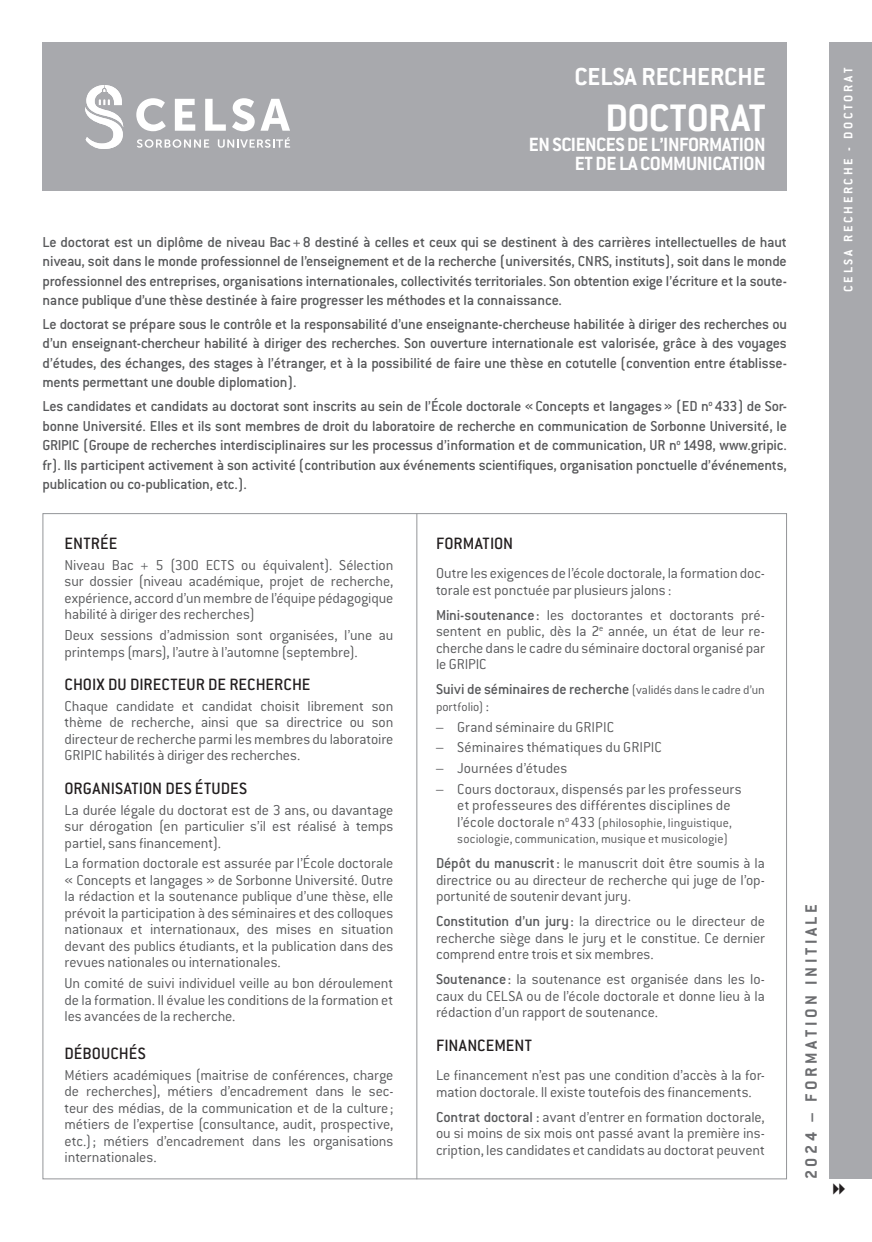
<style>
.page{position:relative;width:872px;height:1242px;background:#fff}
.page>*{position:absolute;margin:0;border:0;box-sizing:border-box;transform-origin:0 0}
.t1{font:700 42px "Conduit ITC";color:#fff}
.t2{font:700 27px "Conduit ITC";color:#fff}
.t3{font:700 21px/19.5px "Conduit ITC";letter-spacing:-.025em;color:#fff;text-align:right}
.t4{font:500 18px "Conduit ITC";color:#231f20}
.t5{font:700 18px "Conduit ITC";letter-spacing:.2em;color:#6c6d70}
.t6{font:300 15.75px/16.5px "Conduit ITC";letter-spacing:-.005em;color:#57585a;text-align:justify}
.t7{font:500 15.75px/19.5px "Conduit ITC";letter-spacing:-.01em;color:#57585a;text-align:justify}
.t8{font:300 13.5px/16.5px "Conduit ITC";letter-spacing:.01em;color:#57585a}
.t9{font:700 13.5px "Conduit ITC";letter-spacing:.2em;color:#fff}
.s1{font-weight:500}
.s2{font-weight:300;font-size:13.5px}
.s3{font-size:15.75px}
</style>
<div class="page">
<hr style="left:416px;top:513px;width:1px;height:666px;background:#939598">
<div style="left:43px;top:43px;width:744px;height:148px;background:#a8a9ad"></div>
<div style="left:829px;top:43px;width:43px;height:1136px;background:#a8a9ad"></div>
<svg style="left:137px;top:139px;width:72px;height:9px"></svg>
<svg style="left:218px;top:137px;width:72px;height:11px"></svg>
<svg style="left:85px;top:85px;width:39px;height:64px"></svg>
<svg style="left:136px;top:98px;width:30px;height:33px"></svg>
<svg style="left:175px;top:99px;width:20px;height:32px"></svg>
<svg style="left:205px;top:99px;width:21px;height:32px"></svg>
<svg style="left:232px;top:98px;width:58px;height:33px"></svg>
<h2 class="t2" style="left:574px;top:61px;width:193px">CELSA RECHERCHE</h2>
<h1 class="t1" style="left:605px;top:94px;width:43px">DOCTORAT</h1>
<h3 class="t3" style="left:529px;top:134px;width:238px">EN SCIENCES DE L’INFORMATION<br>ET DE LA COMMUNICATION</h3>
<p class="t7" style="left:43px;top:232px;width:746px">Le doctorat est un diplôme de niveau Bac+8 destiné à celles et ceux qui se destinent à des carrières intellectuelles de haut niveau, soit dans le monde professionnel de l’enseignement et de la recherche (universités, CNRS, instituts), soit dans le monde professionnel des entreprises, organisations internationales, collectivités territoriales. Son obtention exige l’écriture et la soute&shy;nance publique d’une thèse destinée à faire progresser les méthodes et la connaissance.</p>
<p class="t7" style="left:43px;top:314px;width:746px">Le doctorat se prépare sous le contrôle et la responsabilité d’une enseignante-chercheuse habilitée à diriger des recherches ou d’un enseignant-chercheur habilité à diriger des recherches. Son ouverture internationale est valorisée, grâce à des voyages d’études, des échanges, des stages à l’étranger, et à la possibilité de faire une thèse en cotutelle (convention entre établisse&shy;ments permettant une double diplomation).</p>
<p class="t7" style="left:43px;top:396px;width:746px">Les candidates et candidats au doctorat sont inscrits au sein de l’École doctorale «Concepts et langages» (ED n<sup>o</sup> 433) de Sor&shy;bonne Université. Elles et ils sont membres de droit du laboratoire de recherche en communication de Sorbonne Université, le GRIPIC (Groupe de recherches interdisciplinaires sur les processus d’information et de communication, UR n<sup>o</sup> 1498, www.gripic. fr). Ils participent activement à son activité (contribution aux événements scientifiques, organisation ponctuelle d’événements, publication ou co-publication, etc.).</p>
<p class="t4" style="left:65px;top:533px;width:54px">ENTRÉE</p>
<p class="t6" style="left:65px;top:556px;width:330px">Niveau Bac + 5 (300 ECTS ou équivalent). Sélection sur dossier (niveau académique, projet de recherche, expérience, accord d’un membre de l’équipe pédagogique habilité à diriger des recherches)</p>
<p class="t6" style="left:65px;top:627px;width:330px">Deux sessions d’admission sont organisées, l’une au printemps (mars), l’autre à l’automne (septembre).</p>
<p class="t4" style="left:65px;top:674px;width:75px">Choix du directeur</p>
<p class="t4" style="left:208px;top:674px;width:102px">derecherche</p>
<p class="t6" style="left:65px;top:697px;width:330px">Chaque candidate et candidat choisit librement son thème de recherche, ainsi que sa directrice ou son directeur de recherche parmi les membres du laboratoire GRIPIC habilités à diriger des recherches.</p>
<p class="t4" style="left:65px;top:778px;width:184px">Organisati on DES ÉTUDES</p>
<p class="t6" style="left:65px;top:801px;width:330px">La durée légale du doctorat est de 3 ans, ou davantage sur dérogation (en particulier s’il est réalisé à temps partiel, sans financement).</p>
<p class="t6" style="left:65px;top:855px;width:330px">La formation doctorale est assurée par l’École doctorale « Concepts et langages » de Sorbonne Université. Outre la rédaction et la soutenance publique d’une thèse, elle prévoit la participation à des séminaires et des colloques nationaux et internationaux, des mises en situation devant des publics étudiants, et la publication dans des revues nationales ou internationales.</p>
<p class="t6" style="left:65px;top:975px;width:330px">Un comité de suivi individuel veille au bon déroulement de la formation. Il évalue les conditions de la formation et les avancées de la recherche.</p>
<p class="t4" style="left:65px;top:1043px;width:73px">Débouchés</p>
<p class="t6" style="left:65px;top:1066px;width:330px">Métiers académiques (maitrise de conférences, charge de recherches), métiers d’encadrement dans le sec&shy;teur des médias, de la communication et de la culture; métiers de l’expertise (consultance, audit, prospective, etc.); métiers d’encadrement dans les organisations internationales.</p>
<p class="t4" style="left:436px;top:533px;width:76px">Formation</p>
<p class="t6" style="left:436px;top:565px;width:330px">Outre les exigences de l’école doctorale, la formation doc&shy;torale est ponctuée par plusieurs jalons :</p>
<p class="t6" style="left:436px;top:606px;width:330px"><span class="s1">Mini-soutenance:</span> les doctorantes et doctorants pré&shy;sentent en public, dès la 2<sup>e</sup> année, un état de leur re&shy;cherche dans le cadre du séminaire doctoral organisé par le GRIPIC</p>
<p class="t7" style="left:436px;top:679px;width:330px">Suivi de séminaires de recherche <span class="s2">(validés dans le cadre d’un</span></p>
<p class="t8" style="left:436px;top:698px;width:55px">portfolio) <span class="s3">:</span></p>
<p class="t6" style="left:436px;top:718px;width:179px">– Grand séminaire du GRIPIC</p>
<p class="t6" style="left:436px;top:739px;width:227px">– Séminaires thématiques du GRIPIC</p>
<p class="t6" style="left:436px;top:760px;width:133px">– Journées d’études</p>
<p class="t6" style="left:457px;top:780px;width:286px;text-indent:-21px">– Cours doctoraux, dispensés par les professeurs et professeures des différentes disciplines de</p>
<p class="t8" style="left:457px;top:814px;width:276px"><span class="s3">l’école doctorale n</span><sup>o</sup> <span class="s3">433</span> (philosophie, linguistique, sociologie, communication, musique et musicologie)</p>
<p class="t6" style="left:436px;top:855px;width:330px"><span class="s1">Dépôt du manuscrit:</span> le manuscrit doit être soumis à la directrice ou au directeur de recherche qui juge de l’op&shy;portunité de soutenir devant jury.</p>
<p class="t6" style="left:436px;top:913px;width:330px"><span class="s1">Constitution d’un jury:</span> la directrice ou le directeur de recherche siège dans le jury et le constitue. Ce dernier comprend entre trois et six membres.</p>
<p class="t6" style="left:436px;top:971px;width:330px"><span class="s1">Soutenance:</span> la soutenance est organisée dans les lo&shy;caux du CELSA ou de l’école doctorale et donne lieu à la rédaction d’un rapport de soutenance.</p>
<p class="t4" style="left:436px;top:1035px;width:97px">FINANCEMENT</p>
<p class="t6" style="left:436px;top:1067px;width:330px">Le financement n’est pas une condition d’accès à la for&shy;mation doctorale. Il existe toutefois des financements.</p>
<p class="t6" style="left:436px;top:1108px;width:330px"><span class="s1">Contrat doctoral :</span> avant d’entrer en formation doctorale, ou si moins de six mois ont passé avant la première ins&shy;cription, les candidates et candidats au doctorat peuvent</p>
<p class="t5" style="left:800px;top:1179px;width:276px;rotate:-90deg">2024 – FORMATION INITIALE</p>
<p class="t9" style="left:840px;top:292px;width:224px;rotate:-90deg">CELSA RECHERCHE - DOCTORAT</p>
</div>
